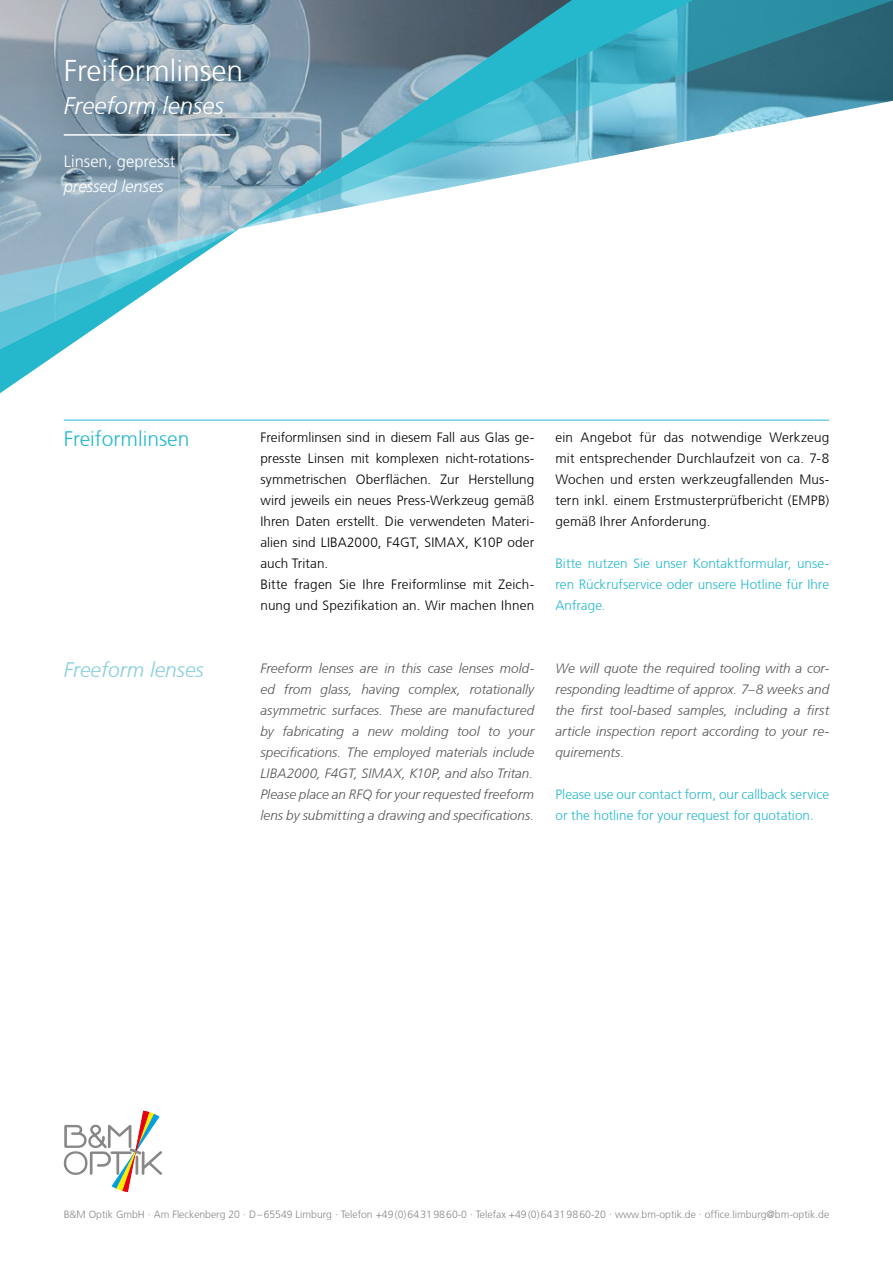
<style>
.page{position:relative;width:893px;height:1263px;background:#fff}
.page>*{position:absolute;margin:0;border:0;box-sizing:border-box;transform-origin:0 0}
.t1{font:300 30px "Frutiger CE";color:#fff}
.t2{font:italic 300 24px "Frutiger CE";color:#fff}
.t3{font:300 21px "Frutiger CE";color:#25b8cd}
.t4{font:italic 300 21px "Frutiger CE";color:#88cfdd}
.t5{font:300 16.5px "Frutiger";color:#fff}
.t6{font:italic 300 16.5px "Frutiger";color:#fff}
.t7{font:300 13.5px/21px "Frutiger CE";letter-spacing:.005em;color:#000}
.t8{font:italic 300 13.5px/21px "Frutiger CE";letter-spacing:.005em;color:#565656;text-align:justify}
.t9{font:300 13.5px/21px "Frutiger CE";letter-spacing:.005em;color:#25b8cd;text-align:justify}
.t10{font:300 10.5px "Frutiger CE";color:#878786}
</style>
<div class="page">
<svg style="left:590px;top:0;width:303px;height:160px"></svg>
<svg style="left:0;top:278px;width:239px;height:143px"></svg>
<svg style="left:0;top:0;width:590px;height:278px"></svg>
<svg style="left:63px;top:1110px;width:99px;height:82px"></svg>
<div style="left:32px;top:28px;width:242px;height:143px;background:#000;opacity:.75"></div>
<hr style="left:64px;top:134px;width:166px;height:2px;background:#fff">
<hr style="left:64px;top:420px;width:765px;height:1px;background:#25b8cd">
<h1 class="t1" style="left:64px;top:53px;width:181px">Freiformlinsen</h1>
<h2 class="t2" style="left:64px;top:91px;width:161px">Freeform lenses</h2>
<p class="t5" style="left:64px;top:152px;width:113px">Linsen, gepresst</p>
<p class="t6" style="left:64px;top:176px;width:101px">pressed lenses</p>
<h3 class="t3" style="left:64px;top:427px;width:127px">Freiformlinsen</h3>
<h3 class="t4" style="left:64px;top:657px;width:141px">Freeform lenses</h3>
<p class="t7" style="left:260px;top:426px;width:275px">Freiformlinsen sind in diesem Fall aus Glas ge&shy;presste Linsen mit komplexen nicht-rotations&shy;symmetrischen Oberflächen. Zur Herstellung wird jeweils ein neues Press-Werkzeug gemäß Ihren Daten erstellt. Die verwendeten Materi&shy;alien sind LIBA2000, F4GT, SIMAX, K10P oder auch Tritan.<br>Bitte fragen Sie Ihre Freiformlinse mit Zeich&shy;nung und Spezifikation an. Wir machen Ihnen</p>
<p class="t7" style="left:555px;top:426px;width:275px;text-align:justify">ein Angebot für das notwendige Werkzeug mit entsprechender Durchlaufzeit von ca. 7-8<br>Wochen und ersten werkzeugfallenden Mus&shy;tern inkl. einem Erstmusterprüfbericht (EMPB) gemäß Ihrer Anforderung.</p>
<p class="t9" style="left:555px;top:552px;width:275px">Bitte nutzen Sie unser Kontaktformular, unse&shy;ren Rückrufservice oder unsere Hotline für Ihre Anfrage.</p>
<p class="t8" style="left:260px;top:657px;width:275px">Freeform lenses are in this case lenses mold&shy;ed from glass, having complex, rotationally asymmetric surfaces. These are manufactured by fabricating a new molding tool to your specifications. The employed materials include LIBA2000, F4GT, SIMAX, K10P, and also Tritan.<br>Please place an RFQ for your requested freeform lens by submitting a drawing and specifications.</p>
<p class="t8" style="left:555px;top:657px;width:275px">We will quote the required tooling with a cor&shy;responding leadtime of approx. 7–8 weeks and the first tool-based samples, including a first article inspection report according to your re&shy;quirements.</p>
<p class="t9" style="left:555px;top:783px;width:275px">Please use our contact form, our callback service or the hotline for your request for quotation.</p>
<p class="t10" style="left:64px;top:1208px;width:767px">B&amp;M Optik GmbH · Am Fleckenberg 20 · D–65549 Limburg · Telefon +49(0)64319860-0 · Telefax +49(0)64319860-20 · www.bm-optik.de · office.limburg@bm-optik.de</p>
</div>
